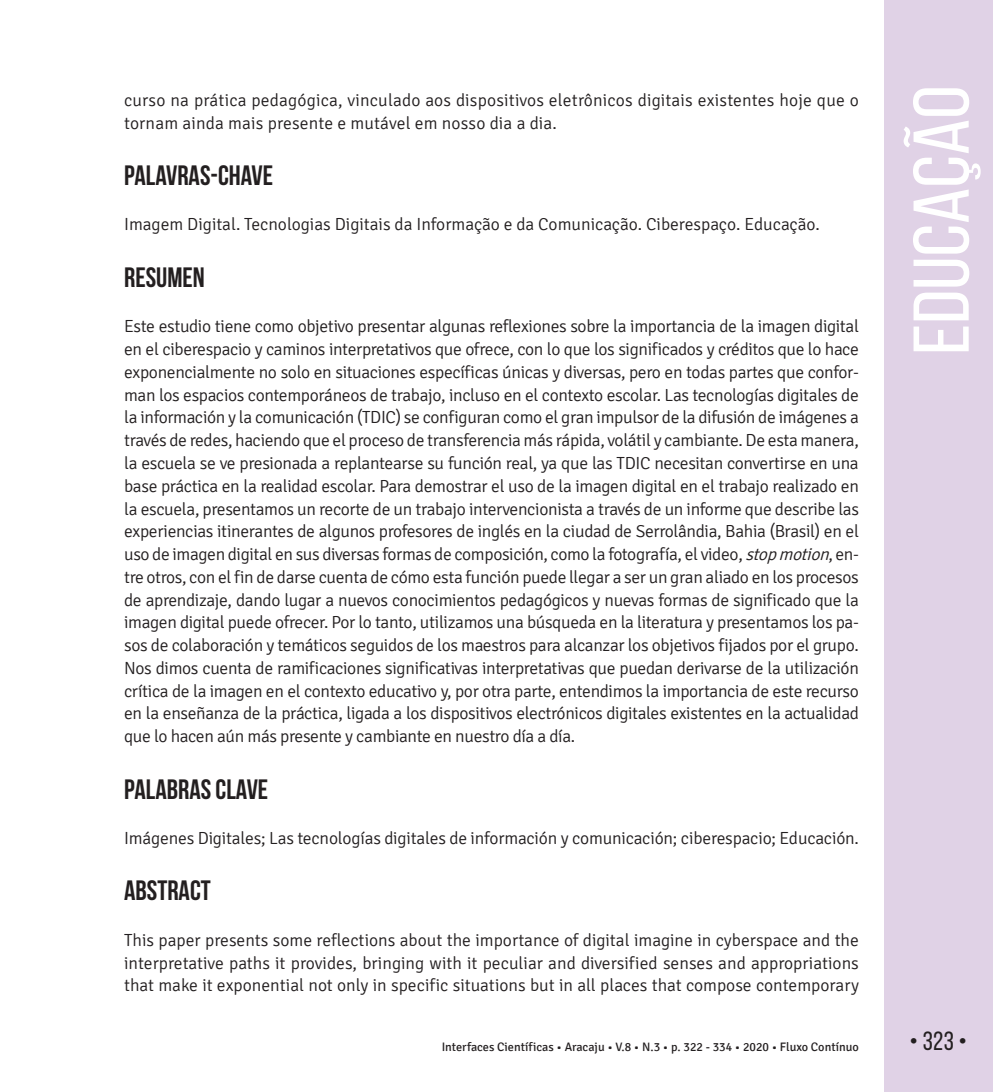
<style>
.page{position:relative;width:993px;height:1092px;background:#fff}
.page>*{position:absolute;margin:0;border:0;box-sizing:border-box;transform-origin:0 0}
.t1{font:78.75px "Bebas Neue";color:#fff;scale:1.09 1}
.Título_1{font:700 28px "Bebas Neue";color:#231f20}
.t2{font:26.25px "Bebas Neue";color:#231f20}
.TEXTO{font:300 17.5px/22.8px "Signika";color:#231f20;text-align:justify}
.t3{font:12.25px "Signika";color:#231f20}
.s1{font-style:italic}
</style>
<div class="page">
<div style="left:883px;top:0;width:109px;height:1091px;background:#e0d2e6"></div>
<p class="TEXTO" style="left:124px;top:89px;width:736px">curso na prática pedagógica, vinculado aos dispositivos eletrônicos digitais existentes hoje que o tornam ainda mais presente e mutável em nosso dia a dia.</p>
<p class="Título_1" style="left:124px;top:160px;width:150px">PALAVRAS-CHAVE</p>
<p class="TEXTO" style="left:124px;top:213px;width:697px">Imagem Digital. Tecnologias Digitais da Informação e da Comunicação. Ciberespaço. Educação.</p>
<p class="Título_1" style="left:124px;top:262px;width:82px">RESUMEN</p>
<p class="TEXTO" style="left:124px;top:315px;width:736px">Este estudio tiene como objetivo presentar algunas reflexiones sobre la importancia de la imagen digital en el ciberespacio y caminos interpretativos que ofrece, con lo que los significados y créditos que lo hace exponencialmente no solo en situaciones específicas únicas y diversas, pero en todas partes que confor&shy;man los espacios contemporáneos de trabajo, incluso en el contexto escolar. Las tecnologías digitales de la información y la comunicación (TDIC) se configuran como el gran impulsor de la difusión de imágenes a través de redes, haciendo que el proceso de transferencia más rápida, volátil y cambiante. De esta manera, la escuela se ve presionada a replantearse su función real, ya que las TDIC necesitan convertirse en una base práctica en la realidad escolar. Para demostrar el uso de la imagen digital en el trabajo realizado en la escuela, presentamos un recorte de un trabajo intervencionista a través de un informe que describe las experiencias itinerantes de algunos profesores de inglés en la ciudad de Serrolândia, Bahia (Brasil) en el uso de imagen digital en sus diversas formas de composición, como la fotografía, el video, <span class="s1">stopmotion</span>, en&shy;tre otros, con el fin de darse cuenta de cómo esta función puede llegar a ser un gran aliado en los procesos de aprendizaje, dando lugar a nuevos conocimientos pedagógicos y nuevas formas de significado que la imagen digital puede ofrecer. Por lo tanto, utilizamos una búsqueda en la literatura y presentamos los pa&shy;sos de colaboración y temáticos seguidos de los maestros para alcanzar los objetivos fijados por el grupo.<br>Nos dimos cuenta de ramificaciones significativas interpretativas que puedan derivarse de la utilización crítica de la imagen en el contexto educativo y, por otra parte, entendimos la importancia de este recurso en la enseñanza de la práctica, ligada a los dispositivos electrónicos digitales existentes en la actualidad que lo hacen aún más presente y cambiante en nuestro día a día.</p>
<p class="Título_1" style="left:124px;top:773px;width:146px">PALABRAS CLAVE</p>
<p class="TEXTO" style="left:124px;top:827px;width:736px">Imágenes Digitales; Las tecnologías digitales de información y comunicación; ciberespacio; Educación.</p>
<p class="Título_1" style="left:124px;top:875px;width:88px">ABSTRACT</p>
<p class="TEXTO" style="left:124px;top:928px;width:736px">This paper presents some reflections about the importance of digital imagine in cyberspace and the interpretative paths it provides, bringing with it peculiar and diversified senses and appropriations that make it exponential not only in specific situations but in all places that compose contemporary</p>
<h1 class="t1" style="left:898px;top:355px;width:248px;rotate:-90deg">EDUCAÇÃO</h1>
<p class="t3" style="left:441px;top:1040px;width:418px">Interfaces Científicas • Aracaju • V.8 • N.3 • p. 322 - 334 • 2020 • Fluxo Contínuo</p>
<h3 class="t2" style="left:909px;top:1026px;width:59px">• 323 •</h3>
</div>
